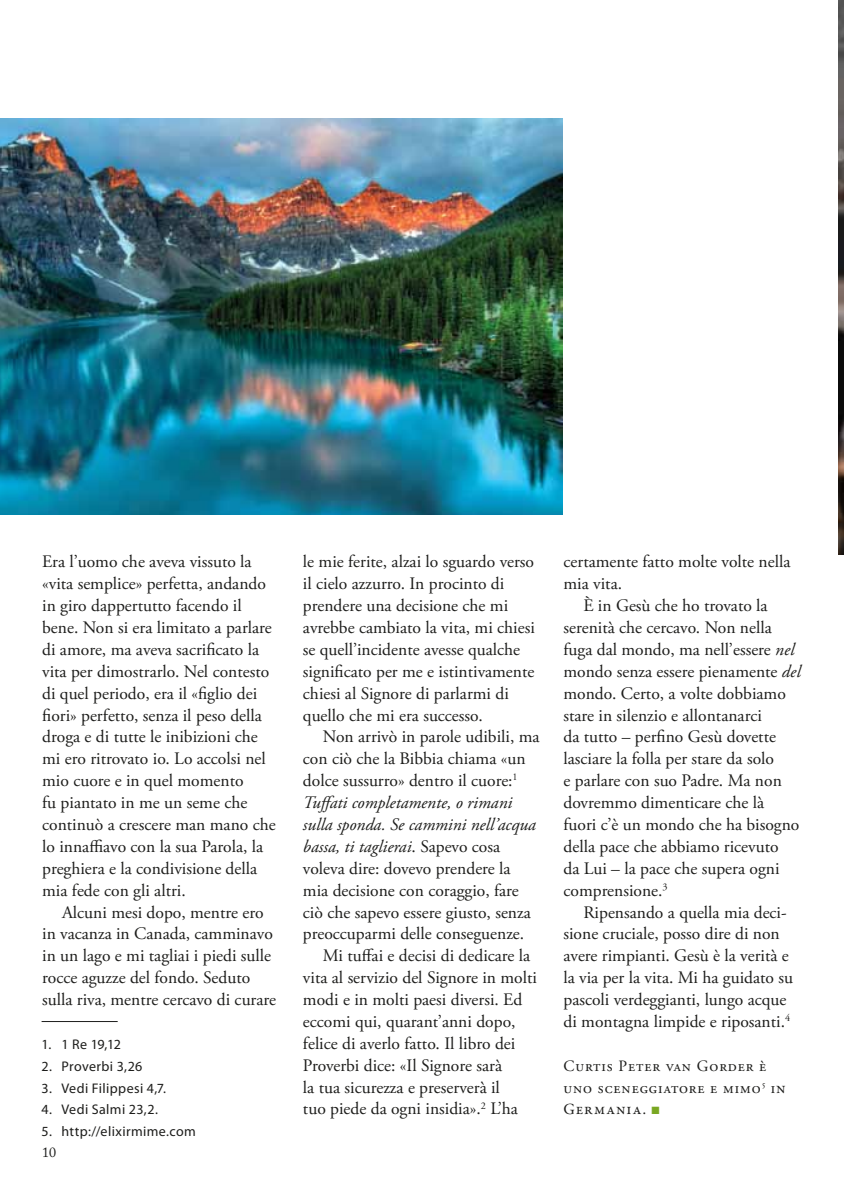
<style>
.page{position:relative;width:844px;height:1191px;background:#fff}
.page>*{position:absolute;margin:0;border:0;box-sizing:border-box;transform-origin:0 0}
.t1{font:17.5px/21.9px "Adobe Garamond Pro";color:#1d1d1b}
.t2{font:italic 17.5px "Adobe Garamond Pro";color:#1d1d1b}
.t3{font:15.75px/21.9px "Adobe Garamond Pro";letter-spacing:.06em;color:#1d1d1b}
.t4{font:15.75px "Garamond Premr Pro";letter-spacing:.065em;color:#1d1d1b}
.t5{font:14px "Myriad Pro";letter-spacing:.025em;color:#1d1d1b}
.t6{font:14px "Adobe Caslon Pro";color:#1d1d1b}
.s1{font-style:normal}
.s2{font-style:italic}
.s3{font-family:"Garamond Premr Pro"}
.s4{font-family:"Arial";color:#79a722}
</style>
<div class="page">
<img style="left:0;top:118px;width:562px;height:396px">
<img style="left:838px;top:0;width:5px;height:235px">
<img style="left:838px;top:235px;width:5px;height:320px">
<hr style="left:42px;top:1021px;width:76px;height:1px;background:#1d1d1b">
<p class="t1" style="left:42px;top:551px;width:235px">Era l’uomo che aveva vissuto la «vita semplice» perfetta, andando in giro dappertutto facendo il bene. Non si era limitato a parlare di amore, ma aveva sacrificato la vita per dimostrarlo. Nel contesto di quel periodo, era il «figlio dei fiori» perfetto, senza il peso della droga e di tutte le inibizioni che mi ero ritrovato io. Lo accolsi nel mio cuore e in quel momento<br>fu piantato in me un seme che continuò a crescere man mano che lo innaffiavo con la sua Parola, la preghiera e la condivisione della mia fede con gli altri.</p>
<p class="t1" style="left:42px;top:901px;width:235px;text-indent:20px">Alcuni mesi dopo, mentre ero in vacanza in Canada, camminavo in un lago e mi tagliai i piedi sulle rocce aguzze del fondo. Seduto sulla riva, mentre cercavo di curare</p>
<p class="t5" style="left:42px;top:1035px;width:81px">1. 1 Re 19,12</p>
<p class="t5" style="left:42px;top:1057px;width:102px">2. Proverbi 3,26</p>
<p class="t5" style="left:42px;top:1079px;width:126px">3. Vedi Filippesi 4,7.</p>
<p class="t5" style="left:42px;top:1101px;width:118px">4. Vedi Salmi 23,2.</p>
<p class="t5" style="left:42px;top:1123px;width:156px">5. http://elixirmime.com</p>
<p class="t6" style="left:42px;top:1144px;width:15px">10</p>
<p class="t1" style="left:303px;top:551px;width:233px">le mie ferite, alzai lo sguardo verso il cielo azzurro. In procinto di prendere una decisione che mi avrebbe cambiato la vita, mi chiesi se quell’incidente avesse qualche significato per me e istintivamente chiesi al Signore di parlarmi di quello che mi era successo.</p>
<p class="t1" style="left:323px;top:726px;width:218px">Non arrivò in parole udibili, ma</p>
<p class="t1" style="left:303px;top:748px;width:224px">con ciò che la Bibbia chiama «un</p>
<p class="t1" style="left:303px;top:770px;width:216px">dolce sussurro» dentro il cuore:<sup>1</sup></p>
<p class="t2" style="left:303px;top:792px;width:211px">Tuffati completamente, o rimani</p>
<p class="t2" style="left:303px;top:814px;width:234px">sulla sponda. Se cammini nell’acqua</p>
<p class="t2" style="left:303px;top:835px;width:199px">bassa, ti taglierai<span class="s1">. Sapevo cosa</span></p>
<p class="t1" style="left:303px;top:858px;width:209px">voleva dire: dovevo prendere la</p>
<p class="t1" style="left:303px;top:879px;width:217px">mia decisione con coraggio, fare</p>
<p class="t1" style="left:303px;top:901px;width:229px">ciò che sapevo essere giusto, senza</p>
<p class="t1" style="left:303px;top:923px;width:223px">preoccuparmi delle conseguenze.</p>
<p class="t1" style="left:323px;top:945px;width:209px">Mi tuffai e decisi di dedicare la</p>
<p class="t1" style="left:303px;top:967px;width:235px">vita al servizio del Signore in molti</p>
<p class="t1" style="left:303px;top:989px;width:221px">modi e in molti paesi diversi. Ed</p>
<p class="t1" style="left:303px;top:1011px;width:214px">eccomi qui, quarant’anni dopo,</p>
<p class="t1" style="left:303px;top:1033px;width:214px">felice di averlo fatto. Il libro dei</p>
<p class="t1" style="left:303px;top:1054px;width:200px">Proverbi dice: «Il Signore sarà</p>
<p class="t1" style="left:303px;top:1076px;width:198px">la tua sicurezza e preserverà il</p>
<p class="t1" style="left:303px;top:1098px;width:216px">tuo piede da ogni insidia».<sup>2</sup> L’ha</p>
<p class="t1" style="left:563px;top:551px;width:228px">certamente fatto molte volte nella mia vita.</p>
<p class="t1" style="left:563px;top:595px;width:238px;text-indent:20px">È in Gesù che ho trovato la serenità che cercavo. Non nella fuga dal mondo, ma nell’essere <span class="s2">nel </span>mondo senza essere pienamente <span class="s2">del </span>mondo. Certo, a volte dobbiamo stare in silenzio e allontanarci<br>da tutto – perfino Gesù dovette lasciare la folla per stare da solo<br>e parlare con suo Padre. Ma non dovremmo dimenticare che là fuori c’è un mondo che ha bisogno della pace che abbiamo ricevuto<br>da Lui – la pace che supera ogni comprensione.<sup>3</sup></p>
<p class="t1" style="left:563px;top:901px;width:231px;text-indent:20px">Ripensando a quella mia deci&shy;sione cruciale, posso dire di non avere rimpianti. Gesù è la verità e la via per la vita. Mi ha guidato su pascoli verdeggianti, lungo acque di montagna limpide e riposanti.<sup>4</sup></p>
<p class="t3" style="left:563px;top:1055px;width:224px">Curtis Peter van Gorder è uno sceneggiatore e mimo<sup>5</sup> i<span class="s3">n</span></p>
<p class="t4" style="left:563px;top:1100px;width:98px">Germania. <span class="s4">■</span></p>
</div>
